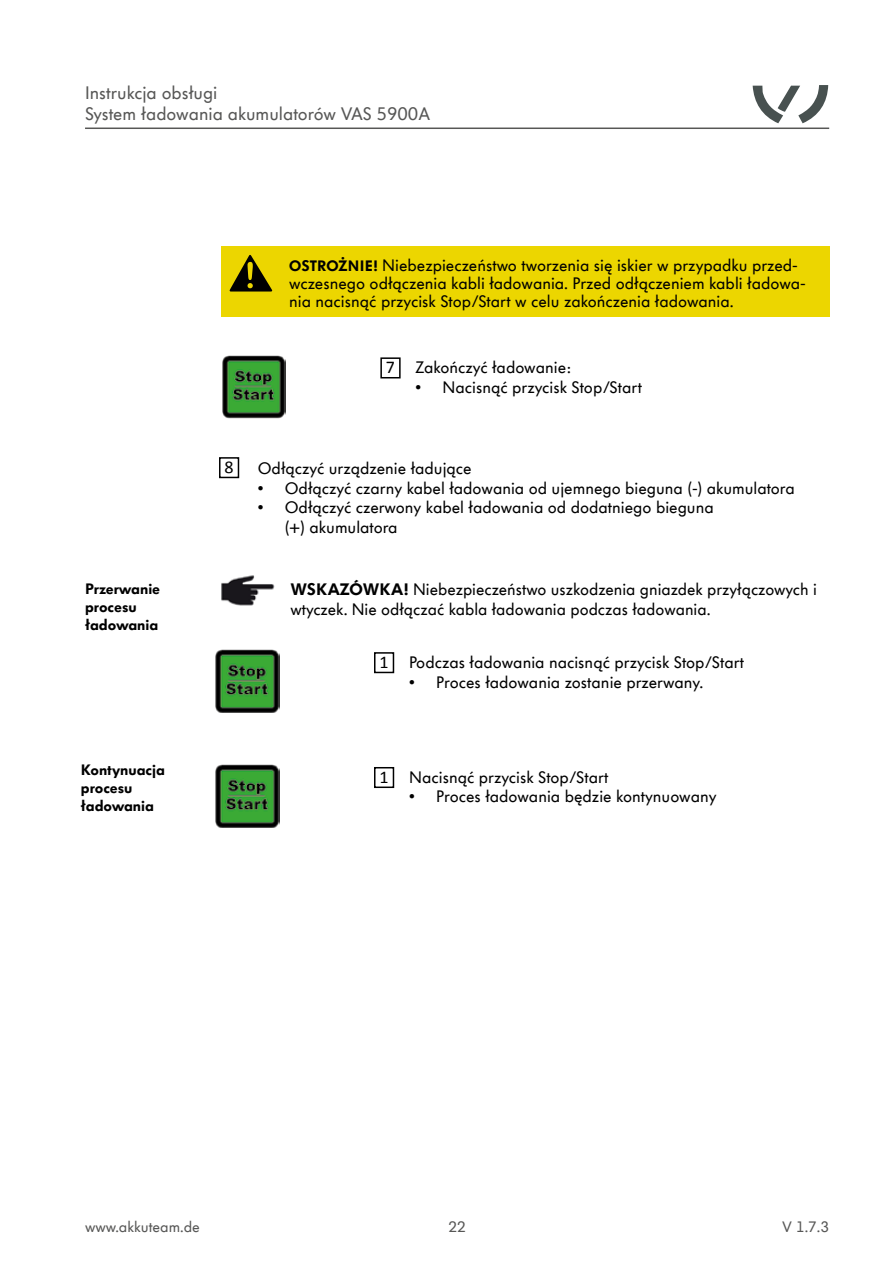
<style>
.page{position:relative;width:893px;height:1263px;background:#fff}
.page>*{position:absolute;margin:0;border:0;box-sizing:border-box;transform-origin:0 0}
.t1{font:18px/21.6px "VW Headline OT";color:#575756}
.t2{font:18px "Calibri";color:#000}
.t3{font:16.5px/18px "VW Headline OT";color:#000}
.t4{font:900 15px/18px "VW Headline OT";color:#000}
.t5{font:15px "VW Headline OT";color:#575756}
.s1{font-weight:900;font-size:15px}
.s2{font-weight:900}
</style>
<div class="page">
<hr style="left:85px;top:128px;width:744px;height:1px;background:#575756">
<svg style="left:753px;top:85px;width:75px;height:38px"></svg>
<div style="left:221px;top:247px;width:608px;height:70px;background:#ecd600"></div>
<svg style="left:230px;top:255px;width:42px;height:36px"></svg>
<img style="left:222px;top:355px;width:64px;height:63px">
<div style="left:380px;top:357px;width:21px;height:21px;border:2px solid #000"></div>
<div style="left:219px;top:457px;width:20px;height:21px;border:2px solid #000"></div>
<img style="left:221px;top:575px;width:54px;height:31px">
<img style="left:215px;top:649px;width:64px;height:64px">
<div style="left:374px;top:652px;width:20px;height:21px;border:2px solid #000"></div>
<img style="left:215px;top:764px;width:64px;height:63px">
<div style="left:374px;top:767px;width:20px;height:21px;border:2px solid #000"></div>
<p class="t1" style="left:85px;top:82px;width:347px">Instrukcja obsługi<br>System ładowania akumulatorów VAS 5900A</p>
<p class="t3" style="left:289px;top:257px;width:518px"><span class="s1">OSTROŻNIE!</span> Niebezpieczeństwo tworzenia się iskier w przypadku przed&shy;wczesnego odłączenia kabli ładowania. Przed odłączeniem kabli ładowa&shy;nia nacisnąć przycisk Stop/Start w celu zakończenia ładowania.</p>
<p class="t4" style="left:85px;top:580px;width:77px">Przerwanie procesu ładowania</p>
<p class="t2" style="left:386px;top:356px;width:11px">7</p>
<p class="t3" style="left:416px;top:359px;width:158px">Zakończyć ładowanie:</p>
<p class="t3" style="left:416px;top:378px;width:228px">• Nacisnąć przycisk Stop/Start</p>
<p class="t2" style="left:225px;top:456px;width:11px">8</p>
<p class="t3" style="left:258px;top:459px;width:215px">Odłączyć urządzenie ładujące</p>
<p class="t3" style="left:258px;top:479px;width:538px">• Odłączyć czarny kabel ładowania od ujemnego bieguna (-) akumulatora</p>
<p class="t3" style="left:285px;top:498px;width:430px;line-height:19.8px;text-indent:-27px">• Odłączyć czerwony kabel ładowania od dodatniego bieguna (+) akumulatora</p>
<p class="t3" style="left:290px;top:580px;width:528px;line-height:19.8px"><span class="s2">WSKAZÓWKA!</span> Niebezpieczeństwo uszkodzenia gniazdek przyłączowych i wtyczek. Nie odłączać kabla ładowania podczas ładowania.</p>
<p class="t2" style="left:380px;top:651px;width:11px">1</p>
<p class="t3" style="left:409px;top:653px;width:337px">Podczas ładowania nacisnąć przycisk Stop/Start</p>
<p class="t3" style="left:409px;top:673px;width:296px">• Proces ładowania zostanie przerwany.</p>
<p class="t4" style="left:81px;top:761px;width:86px">Kontynuacja procesu ładowania</p>
<p class="t3" style="left:409px;top:768px;width:201px">Nacisnąć przycisk Stop/Start</p>
<p class="t2" style="left:380px;top:765px;width:11px">1</p>
<p class="t3" style="left:409px;top:788px;width:309px">• Proces ładowania będzie kontynuowany</p>
<p class="t5" style="left:85px;top:1217px;width:116px">www.akkuteam.de</p>
<p class="t5" style="left:448px;top:1217px;width:19px">22</p>
<p class="t5" style="left:782px;top:1217px;width:49px">V 1.7.3</p>
</div>
